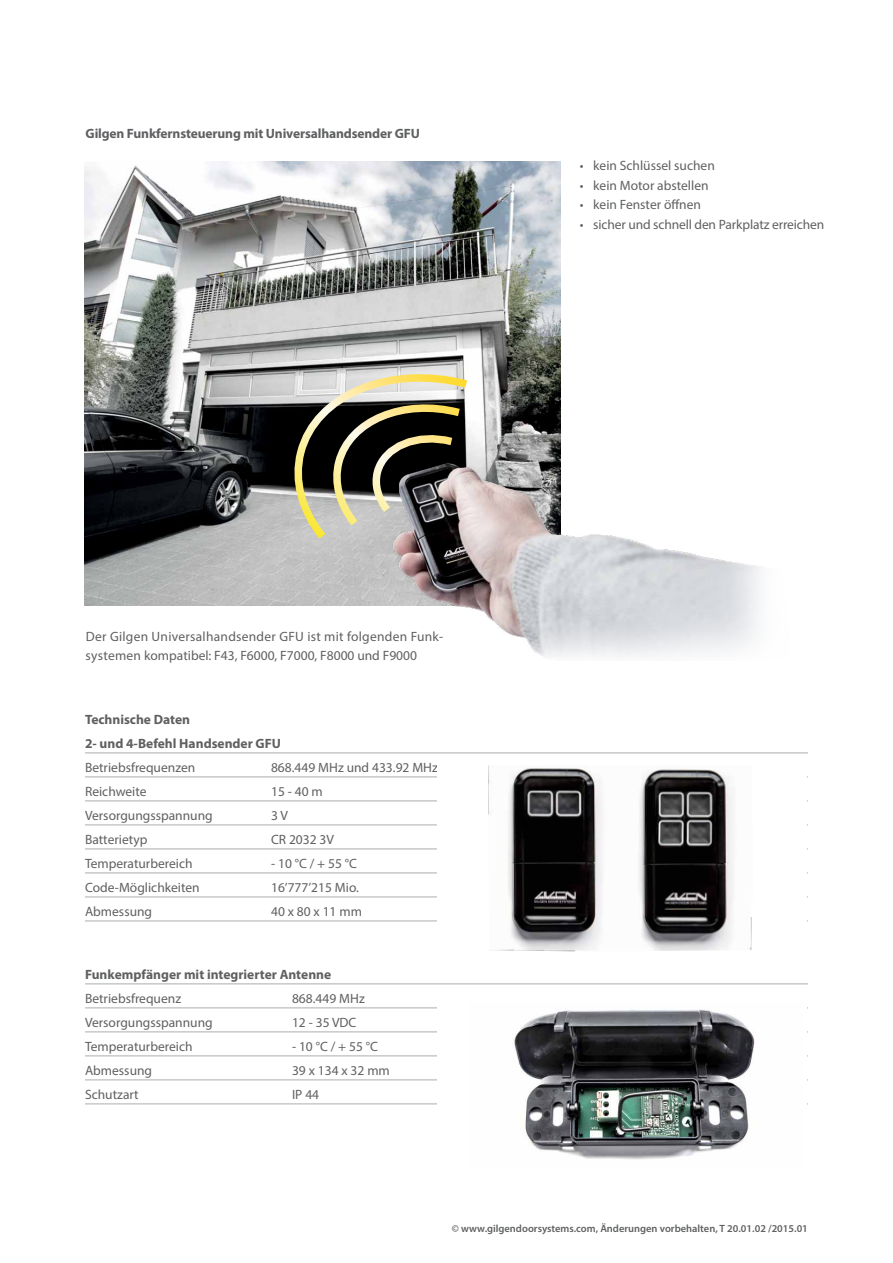
<style>
.page{position:relative;width:893px;height:1263px;background:#fff}
.page>*{position:absolute;margin:0;border:0;box-sizing:border-box;transform-origin:0 0}
.t1{font:13.5px/19.5px "Myriad Pro";color:#5f6062}
.t2{font:700 13.5px/24px "Myriad Pro";letter-spacing:-.005em;color:#5f6062}
.t3{font:600 10.5px "Myriad Pro";color:#5f6062}
</style>
<div class="page">
<img style="left:85px;top:162px;width:476px;height:443px">
<svg style="left:293px;top:364px;width:182px;height:183px;background:#928f7e"></svg>
<img style="left:381px;top:409px;width:380px;height:249px">
<hr style="left:85px;top:752px;width:723px;height:1px;background:#abadad">
<hr style="left:85px;top:776px;width:723px;height:1px;background:#abadad">
<hr style="left:85px;top:800px;width:723px;height:1px;background:#abadad">
<hr style="left:85px;top:824px;width:723px;height:1px;background:#abadad">
<hr style="left:85px;top:848px;width:723px;height:1px;background:#abadad">
<hr style="left:85px;top:872px;width:723px;height:1px;background:#abadad">
<hr style="left:85px;top:896px;width:723px;height:1px;background:#abadad">
<hr style="left:85px;top:920px;width:723px;height:1px;background:#abadad">
<hr style="left:85px;top:983px;width:723px;height:1px;background:#abadad">
<hr style="left:85px;top:1007px;width:723px;height:1px;background:#abadad">
<hr style="left:85px;top:1031px;width:723px;height:1px;background:#abadad">
<hr style="left:85px;top:1055px;width:723px;height:1px;background:#abadad">
<hr style="left:85px;top:1079px;width:723px;height:1px;background:#abadad">
<hr style="left:85px;top:1103px;width:723px;height:1px;background:#abadad">
<div style="left:438px;top:765px;width:369px;height:189px;background:#fff"></div>
<div style="left:438px;top:989px;width:369px;height:189px;background:#fff"></div>
<img style="left:488px;top:765px;width:264px;height:187px">
<img style="left:514px;top:1009px;width:241px;height:151px">
<p class="t2" style="left:86px;top:121px;width:336px">Gilgen Funkfernsteuerung mit Universalhandsender GFU</p>
<p class="t1" style="left:580px;top:156px;width:137px">• kein Schlüssel suchen</p>
<p class="t1" style="left:580px;top:175px;width:130px">• kein Motor abstellen</p>
<p class="t1" style="left:580px;top:195px;width:123px">• kein Fenster öffnen</p>
<p class="t1" style="left:580px;top:214px;width:246px">• sicher und schnell den Parkplatz erreichen</p>
<p class="t1" style="left:86px;top:626px;width:359px">Der Gilgen Universalhandsender GFU ist mit folgenden Funk&shy;systemen kompatibel: F43, F6000, F7000, F8000 und F9000</p>
<p class="t2" style="left:85px;top:707px;width:198px">Technische Daten<br>2- und 4-Befehl Handsender GFU</p>
<p class="t1" style="left:85px;top:758px;width:112px">Betriebsfrequenzen</p>
<p class="t1" style="left:271px;top:758px;width:168px">868.449 MHz und 433.92 MHz</p>
<p class="t1" style="left:85px;top:782px;width:63px">Reichweite</p>
<p class="t1" style="left:271px;top:782px;width:53px">15 - 40 m</p>
<p class="t1" style="left:85px;top:806px;width:129px">Versorgungsspannung</p>
<p class="t1" style="left:271px;top:806px;width:18px">3 V</p>
<p class="t1" style="left:85px;top:830px;width:64px">Batterietyp</p>
<p class="t1" style="left:271px;top:830px;width:64px">CR 2032 3V</p>
<p class="t1" style="left:85px;top:854px;width:109px">Temperaturbereich</p>
<p class="t1" style="left:271px;top:854px;width:87px">- 10 °C / + 55 °C</p>
<p class="t1" style="left:85px;top:878px;width:116px">Code-Möglichkeiten</p>
<p class="t1" style="left:271px;top:878px;width:89px">16’777’215 Mio.</p>
<p class="t1" style="left:85px;top:902px;width:69px">Abmessung</p>
<p class="t1" style="left:271px;top:902px;width:92px">40 x 80 x 11 mm</p>
<p class="t2" style="left:85px;top:962px;width:248px">Funkempfänger mit integrierter Antenne</p>
<p class="t1" style="left:85px;top:989px;width:98px">Betriebsfrequenz</p>
<p class="t1" style="left:292px;top:989px;width:74px">868.449 MH z</p>
<p class="t1" style="left:85px;top:1013px;width:129px">Versorgungsspannung</p>
<p class="t1" style="left:292px;top:1013px;width:66px">12 - 35 VDC</p>
<p class="t1" style="left:85px;top:1037px;width:109px">Temperaturbereich</p>
<p class="t1" style="left:292px;top:1037px;width:87px">- 10 °C / + 55 °C</p>
<p class="t1" style="left:85px;top:1061px;width:69px">Abmessung</p>
<p class="t1" style="left:292px;top:1061px;width:99px">39 x 134 x 32 mm</p>
<p class="t1" style="left:85px;top:1085px;width:55px">Schutzart</p>
<p class="t1" style="left:292px;top:1085px;width:29px">IP 44</p>
<p class="t3" style="left:452px;top:1221px;width:357px">© www.gilgendoorsystems.com, Änderungen vorbehalten, T 20.01.02 /2015.01</p>
</div>
